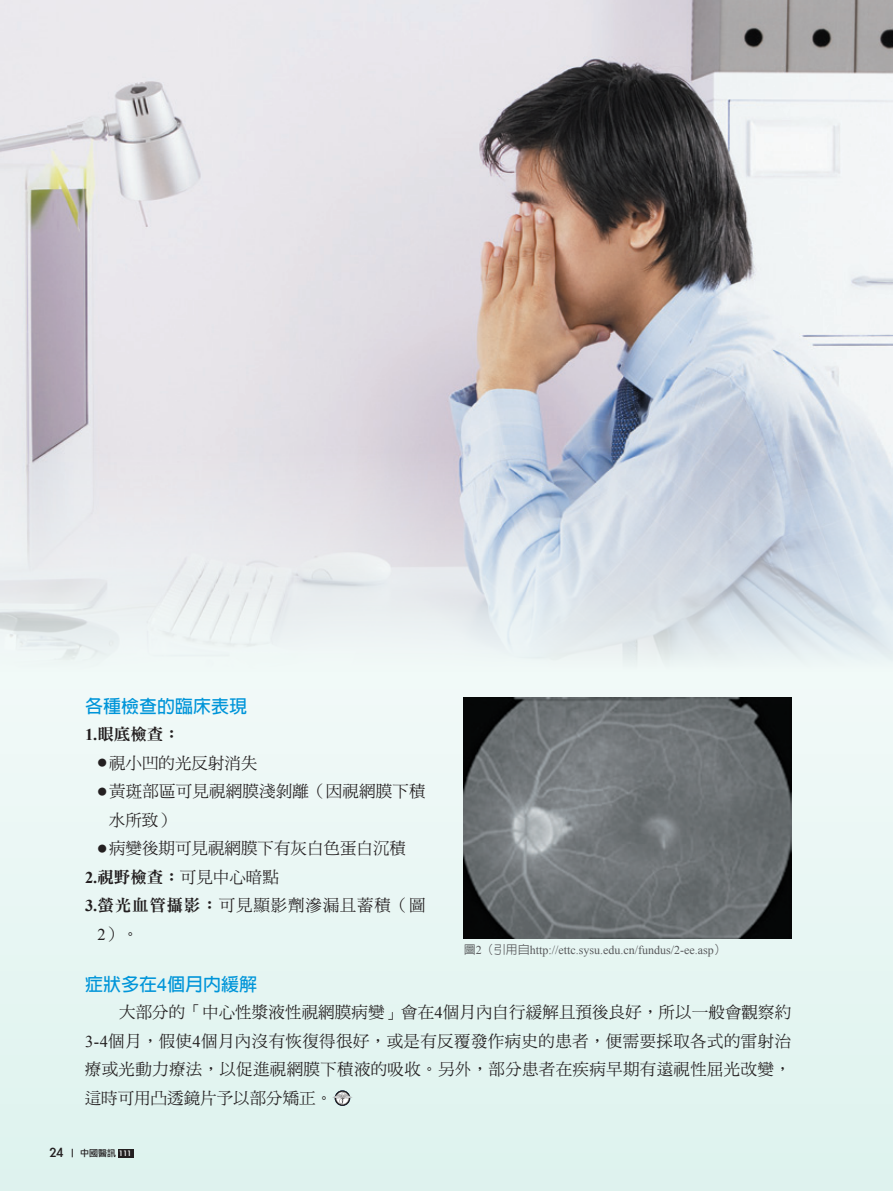
<style>
.page{position:relative;width:893px;height:1191px;background:#e5f5f2}
.page>*{position:absolute;margin:0;border:0;box-sizing:border-box;transform-origin:0 0}
.t1{font:700 18px "Lin Gothic";color:#0095d9}
.t2{font:16.5px/28.5px "DF Ming Std W5";letter-spacing:.01em;color:#231f20}
.t3{font:16.5px "DF Ming Std W5";letter-spacing:.05em;color:#231f20}
.t4{font:16.5px "DF Ming Std W9";color:#231f20}
.t5{font:12px "Times New Roman";color:#57585a}
.t6{font:9px "Li Gothic Med";color:#231f20}
.s1{font-family:"Times New Roman";font-weight:700}
.s2{font-family:"DF Ming Std W9"}
.s3{font-family:"Times New Roman"}
.s4{font-family:"Arial";font-weight:400}
.s5{font-family:"Lin Gothic";font-weight:500}
.s6{font-size:15px}
.s7{color:#fff}
</style>
<div class="page">
<hr style="left:892px;top:0;width:1px;height:1191px;background:#57c1ab">
<img style="left:0;top:0;width:893px;height:671px">
<svg style="left:335px;top:1090px;width:15px;height:16px"></svg>
<svg style="left:333px;top:1091px;width:19px;height:13px"></svg>
<img style="left:464px;top:697px;width:327px;height:241px">
<div style="left:118px;top:1148px;width:15px;height:9px;background:#231f20"></div>
<p class="t1" style="left:85px;top:697px;width:163px">各種檢查的臨床表現</p>
<p class="t4" style="left:85px;top:725px;width:96px"><span class="s1">1.</span>眼底檢查：</p>
<p class="t2" style="left:98px;top:748px;width:161px"><sup>●</sup> 視小凹的光反射消失</p>
<p class="t2" style="left:109px;top:777px;width:318px;text-indent:-11px"><sup>●</sup> 黃斑部區可見視網膜淺剝離（因視網膜下積水所致）</p>
<p class="t2" style="left:98px;top:834px;width:310px"><sup>●</sup> 病變後期可見視網膜下有灰白色蛋白沉積</p>
<p class="t2" style="left:85px;top:862px;width:195px"><span class="s1">2.</span><span class="s2">視野檢查：</span>可見中心暗點</p>
<p class="t3" style="left:85px;top:896px;width:342px"><span class="s1">3.</span><span class="s2">螢光血管攝影：</span>可見顯影劑滲漏且蓄積（圖</p>
<p class="t2" style="left:98px;top:919px;width:43px"><span class="s3">2</span>）。</p>
<p class="t1" style="left:85px;top:975px;width:174px">症狀多在<span class="s4">4</span>個月內緩解</p>
<p class="t2" style="left:85px;top:997px;width:708px;text-align:justify;text-indent:34px">大部分的「中心性漿液性視網膜病變」會在<span class="s3">4</span>個月內自行緩解且預後良好，所以一般會觀察約<span class="s3">3-4</span>個月，假使<span class="s3">4</span>個月內沒有恢復得很好，或是有反覆發作病史的患者，便需要採取各式的雷射治療或光動力療法，以促進視網膜下積液的吸收。另外，部分患者在疾病早期有遠視性屈光改變，這時可用凸透鏡片予以部分矯正。</p>
<p class="t5" style="left:464px;top:941px;width:263px"><span class="s5">圖</span>2<span class="s5">（引用自</span>http://ettc.sysu.edu.cn/fundus/2-ee.asp<span class="s5">）</span></p>
<p class="t6" style="left:50px;top:1148px;width:83px"><span class="s6">24</span> 中國醫訊 <span class="s7">111</span></p>
</div>
